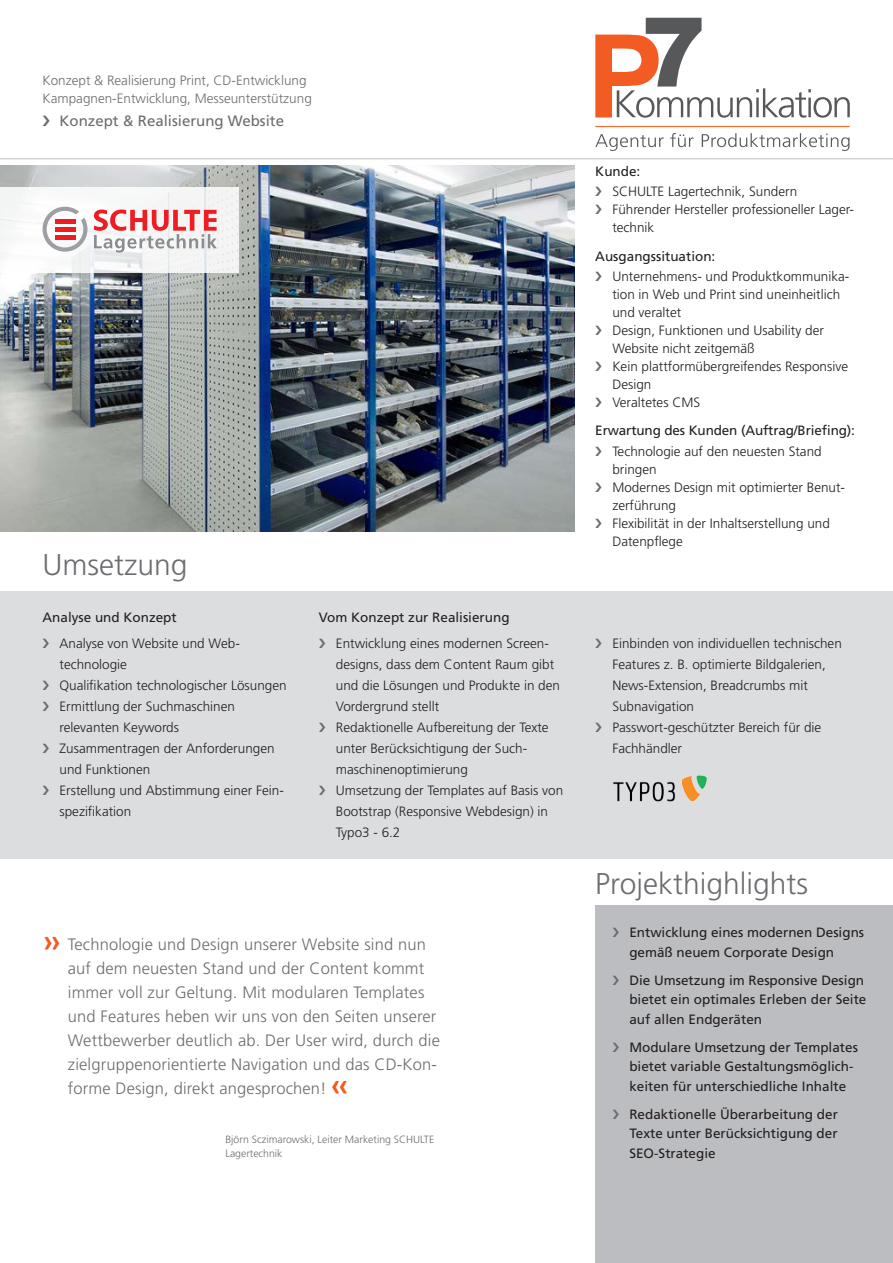
<style>
.page{position:relative;width:893px;height:1263px;background:#fff}
.page>*{position:absolute;margin:0;border:0;box-sizing:border-box;transform-origin:0 0}
.t1{font:300 30px "Frutiger LT Pro";color:#6c6d70}
.t2{font:300 16.5px/24px "Frutiger LT Pro";letter-spacing:.01em;color:#6c6d70}
.t3{font:15px "Frutiger LT Pro";color:#6c6d70}
.t4{font:300 13.5px/21px "Frutiger LT Pro";color:#231f20}
.t5{font:13.5px/19.5px "Frutiger LT Pro";color:#231f20}
.t6{font:300 13.5px/18px "Frutiger LT Pro";color:#6c6d70}
.t7{font:300 10.5px/13.5px "Frutiger LT Pro";color:#6c6d70}
.s1{font-family:"Calibri";font-weight:700;font-size:30px;color:#f25b21}
</style>
<div class="page">
<div style="left:595px;top:906px;width:298px;height:357px;background:#bcbdc0"></div>
<div style="left:0;top:591px;width:893px;height:268px;background:#dcdddf"></div>
<hr style="left:0;top:158px;width:893px;height:1px;background:#bcbdc0">
<svg style="left:595px;top:134px;width:69px;height:17px"></svg>
<svg style="left:670px;top:133px;width:23px;height:14px"></svg>
<svg style="left:702px;top:133px;width:147px;height:18px"></svg>
<hr style="left:595px;top:126px;width:255px;height:1px;background:#f26c31">
<svg style="left:595px;top:18px;width:255px;height:100px"></svg>
<img style="left:0;top:166px;width:574px;height:365px">
<div style="left:0;top:187px;width:238px;height:85px;background:#f6f7f7"></div>
<svg style="left:43px;top:207px;width:44px;height:45px"></svg>
<hr style="left:55px;top:219px;width:20px;height:4px;background:#ee1d23">
<div style="left:55px;top:227px;width:20px;height:5px;background:#ee1d23"></div>
<div style="left:55px;top:235px;width:20px;height:5px;background:#ee1d23"></div>
<svg style="left:94px;top:209px;width:123px;height:44px"></svg>
<img style="left:613px;top:775px;width:94px;height:27px">
<p class="t6" style="left:43px;top:72px;width:271px">Konzept &amp; Realisierung Print, CD-Entwicklung<br>Kampagnen-Entwicklung, Messeunterstützung</p>
<p class="t3" style="left:60px;top:112px;width:226px">Konzept &amp; Realisierung Website</p>
<h1 class="t1" style="left:43px;top:547px;width:147px">Umsetzung</h1>
<p class="t5" style="left:43px;top:608px;width:136px">Analyse und Konzept</p>
<p class="t4" style="left:60px;top:633px;width:229px">Analyse von Website und Web&shy;technologie<br>Qualifikation technologischer Lösungen<br>Ermittlung der Suchmaschinen relevanten Keywords<br>Zusammentragen der Anforderungen und Funktionen<br>Erstellung und Abstimmung einer Fein&shy;spezifikation</p>
<p class="t5" style="left:595px;top:162px;width:47px">Kunde:</p>
<p class="t4" style="left:612px;top:183px;width:243px;line-height:18px">SCHULTE Lagertechnik, Sundern<br>Führender Hersteller professioneller Lager&shy;technik</p>
<p class="t5" style="left:595px;top:246px;width:122px">Ausgangssituation:</p>
<p class="t4" style="left:612px;top:267px;width:239px;line-height:18px">Unternehmens- und Produktkommunika&shy;tion in Web und Print sind uneinheitlich und veraltet<br>Design, Funktionen und Usability der<br>Website nicht zeitgemäß<br>Kein plattformübergreifendes Responsive<br>Design<br>Veraltetes CMS</p>
<p class="t5" style="left:595px;top:421px;width:261px">Erwartung des Kunden (Auftrag/Briefing):</p>
<p class="t4" style="left:612px;top:442px;width:234px;line-height:18px">Technologie auf den neuesten Stand bringen<br>Modernes Design mit optimierter Benut&shy;zerführung<br>Flexibilität in der Inhaltserstellung und<br>Datenpflege</p>
<p class="t5" style="left:319px;top:608px;width:192px">Vom Konzept zur Realisierung</p>
<p class="t4" style="left:336px;top:633px;width:229px">Entwicklung eines modernen Screen&shy;designs, dass dem Content Raum gibt und die Lösungen und Produkte in den<br>Vordergrund stellt<br>Redaktionelle Aufbereitung der Texte unter Berücksichtigung der Such&shy;maschinenoptimierung<br>Umsetzung der Templates auf Basis von<br>Bootstrap (Responsive Webdesign) in<br>Typo3 - 6.2</p>
<p class="t4" style="left:612px;top:633px;width:231px">Einbinden von individuellen technischen<br>Features z. B. optimierte Bildgalerien,<br>News-Extension, Breadcrumbs mit<br>Subnavigation<br>Passwort-geschützter Bereich für die<br>Fachhändler</p>
<h1 class="t1" style="left:595px;top:866px;width:214px">Projekthighlights</h1>
<p class="t2" style="left:68px;top:932px;width:374px;text-indent:-25px"><span class="s1">››</span> Technologie und Design unserer Website sind nun auf dem neuesten Stand und der Content kommt immer voll zur Geltung. Mit modularen Templates und Features heben wir uns von den Seiten unserer Wettbewerber deutlich ab. Der User wird, durch die zielgruppenorientierte Navigation und das CD-Kon&shy;forme Design, direkt angesprochen! <span class="s1">‹‹</span></p>
<p class="t7" style="left:225px;top:1133px;width:211px">Björn Sczimarowski, Leiter Marketing SCHULTE<br>Lagertechnik</p>
<p class="t5" style="left:629px;top:923px;width:236px">Entwicklung eines modernen Designs gemäß neuem Corporate Design</p>
<p class="t5" style="left:629px;top:970px;width:239px">Die Umsetzung im Responsive Design bietet ein optimales Erleben der Seite auf allen Endgeräten</p>
<p class="t5" style="left:629px;top:1037px;width:230px">Modulare Umsetzung der Templates bietet variable Gestaltungsmöglich&shy;keiten für unterschiedliche Inhalte</p>
<p class="t5" style="left:629px;top:1104px;width:210px;text-align:justify">Redaktionelle Überarbeitung der Texte unter Berücksichtigung der SEO-Strategie</p>
</div>
